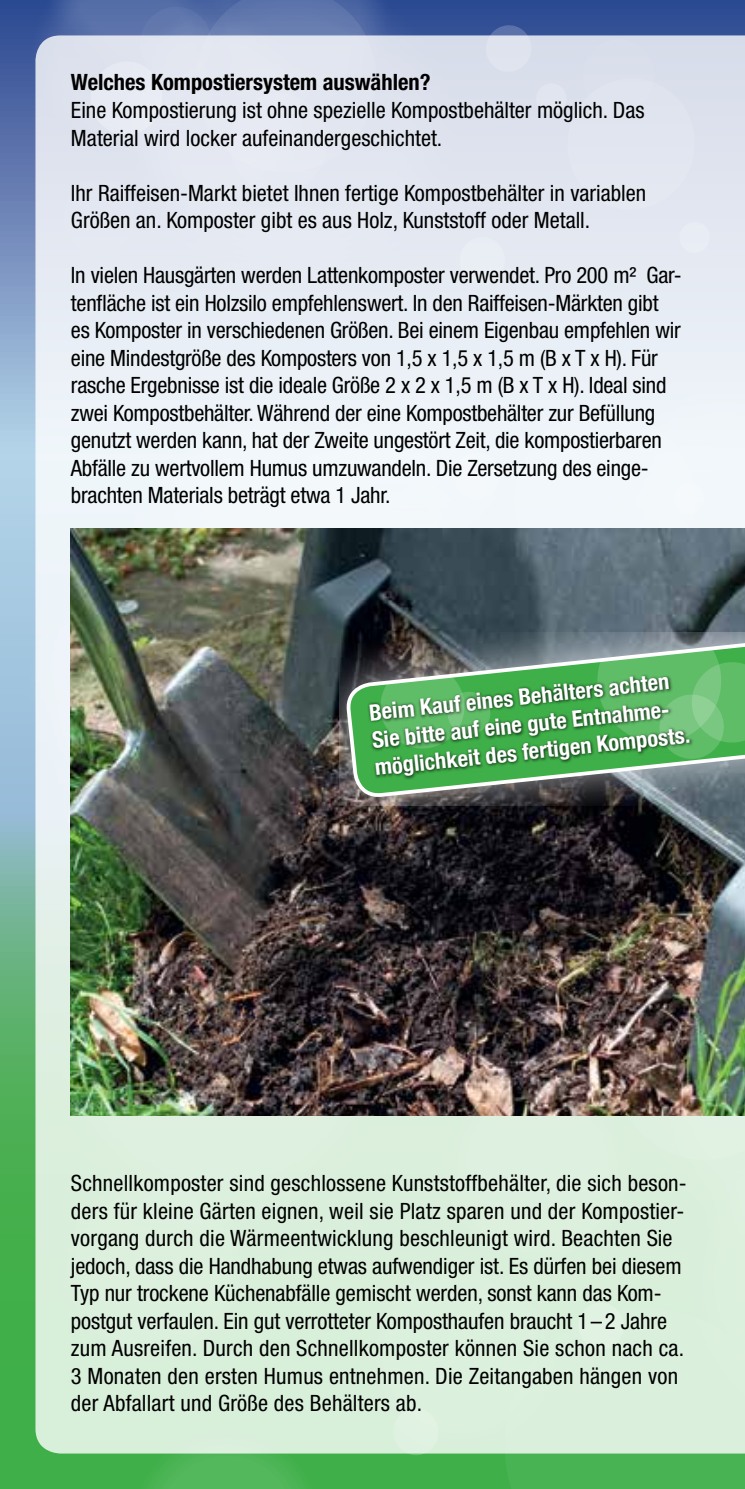
<style>
.page{position:relative;width:745px;height:1489px;background:#fff}
.page>*{position:absolute;margin:0;border:0;box-sizing:border-box;transform-origin:0 0}
.t1{font:condensed 22.5px/27.5px "Helvetica Neue LT";letter-spacing:-.005em;color:#000}
.t2{font:700 condensed 22.5px/27.5px "Helvetica Neue";color:#fff}
.t3{font:700 condensed 22.5px "Helvetica Neue LT";color:#000}
</style>
<div class="page">
<svg style="left:0;top:0;width:20px;height:1488px;background:#70ab9d"></svg>
<img style="left:20px;top:0;width:725px;height:1488px">
<svg style="left:346px;top:632px;width:398px;height:165px;background:#678a71"></svg>
<div style="left:367px;top:674px;width:326px;height:105px;background:#000;opacity:.75"></div>
<p class="t3" style="left:71px;top:69px;width:361px">Welches Kompostiersystem auswählen?</p>
<p class="t1" style="left:71px;top:96px;width:574px">Eine Kompostierung ist ohne spezielle Kompostbehälter möglich. Das<br>Material wird locker aufeinandergeschichtet.</p>
<p class="t1" style="left:71px;top:179px;width:576px">Ihr Raiffeisen-Markt bietet Ihnen fertige Kompostbehälter in variablen<br>Größen an. Komposter gibt es aus Holz, Kunststoff oder Metall.</p>
<p class="t1" style="left:71px;top:261px;width:612px">In vielen Hausgärten werden Lattenkomposter verwendet. Pro 200 m² Gar&shy;tenfläche ist ein Holzsilo empfehlenswert. In den Raiffeisen-Märkten gibt es Komposter in verschiedenen Größen. Bei einem Eigenbau empfehlen wir eine Mindestgröße des Komposters von 1,5 x 1,5 x 1,5 m (B x T x H). Für rasche Ergebnisse ist die ideale Größe 2 x 2 x 1,5 m (B x T x H). Ideal sind zwei Kompostbehälter. Während der eine Kompostbehälter zur Befüllung genutzt werden kann, hat der Zweite ungestört Zeit, die kompostierbaren Abfälle zu wertvollem Humus umzuwandeln. Die Zersetzung des einge&shy;brachten Materials beträgt etwa 1 Jahr.</p>
<p class="t2" style="left:367px;top:697px;width:318px;rotate:-6deg">Beim Kauf eines Behälters achten<br>Sie bitte auf eine gute Entnahme&shy;möglichkeit des fertigen Komposts.</p>
<p class="t1" style="left:71px;top:1169px;width:617px">Schnellkomposter sind geschlossene Kunststoffbehälter, die sich beson&shy;ders für kleine Gärten eignen, weil sie Platz sparen und der Kompostier&shy;vorgang durch die Wärmeentwicklung beschleunigt wird. Beachten Sie jedoch, dass die Handhabung etwas aufwendiger ist. Es dürfen bei diesem Typ nur trockene Küchenabfälle gemischt werden, sonst kann das Kom&shy;postgut verfaulen. Ein gut verrotteter Komposthaufen braucht 1–2 Jahre zum Ausreifen. Durch den Schnellkomposter können Sie schon nach ca.<br>3 Monaten den ersten Humus entnehmen. Die Zeitangaben hängen von der Abfallart und Größe des Behälters ab.</p>
</div>
